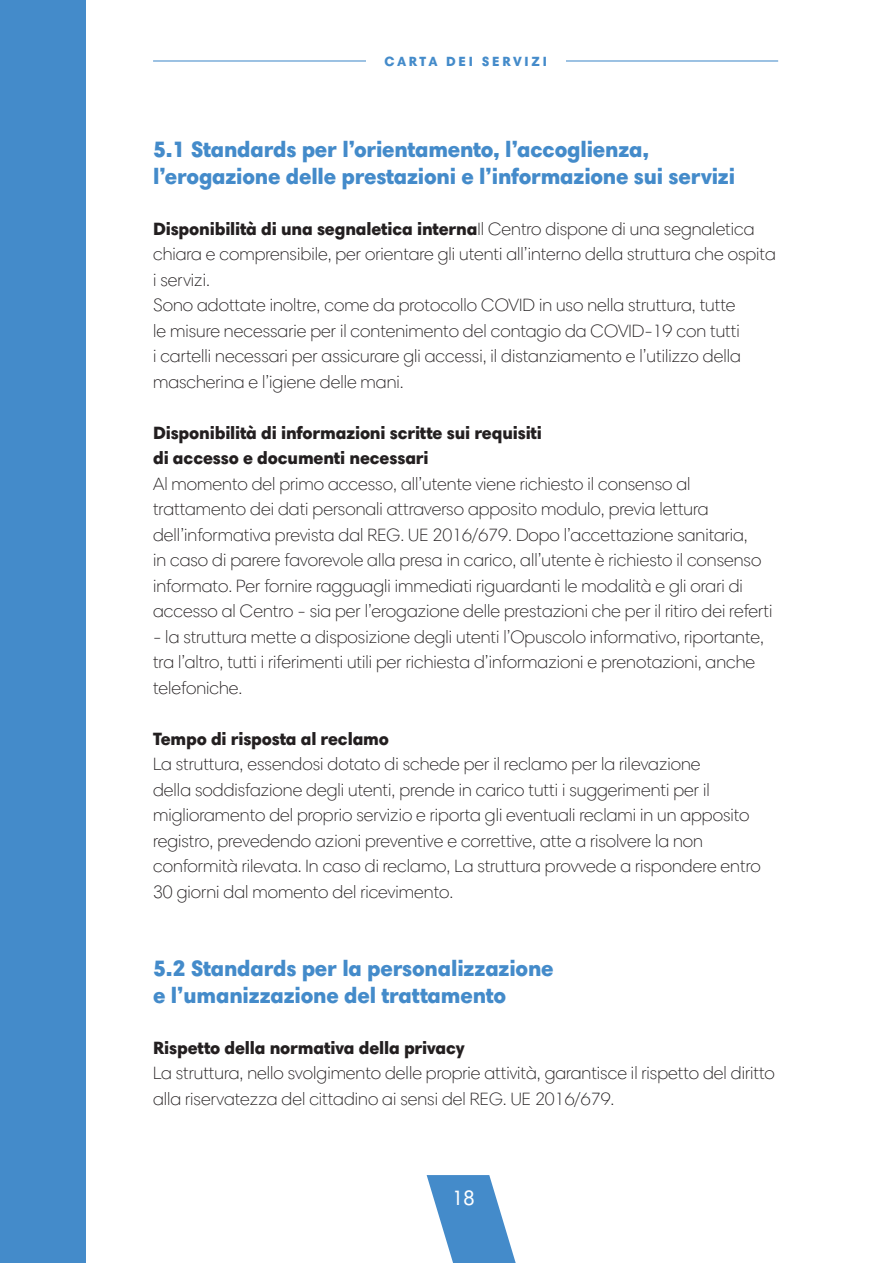
<style>
.page{position:relative;width:893px;height:1263px;background:#fff}
.page>*{position:absolute;margin:0;border:0;box-sizing:border-box;transform-origin:0 0}
.t1{font:900 22.5px/27px "Harmonia Sans W1 G";letter-spacing:-.01em;color:#448bca}
.t2{font:21px "Harmonia Sans W1 G";color:#fff}
.t3{font:300 18px/25.5px "Harmonia Sans W1 G";color:#231f20}
.t4{font:900 18px/25.5px "Harmonia Sans W1 G";letter-spacing:-.01em;color:#231f20}
.t5{font:900 13.5px "Harmonia Sans W1 G";letter-spacing:.2em;color:#448bca}
.s1{font-weight:900}
</style>
<div class="page">
<div style="left:0;top:0;width:85px;height:1263px;background:#448bca"></div>
<svg style="left:427px;top:1175px;width:89px;height:88px"></svg>
<hr style="left:153px;top:60px;width:625px;height:2px;background:#448bca">
<div style="left:366px;top:50px;width:200px;height:21px;background:#fff"></div>
<p class="t5" style="left:384px;top:52px;width:164px">CARTA DEI SERVIZI</p>
<p class="t1" style="left:153px;top:135px;width:584px">5.1 Standards per l’orientamento, l’accoglienza, l’erogazione delle prestazioni e l’informazione sui servizi</p>
<p class="t3" style="left:153px;top:216px;width:624px"><span class="s1">Disponibilità di una segnaletica interna</span>Il Centro dispone di una segnaletica chiara e comprensibile, per orientare gli utenti all’interno della struttura che ospita i servizi.<br>Sono adottate inoltre, come da protocollo COVID in uso nella struttura, tutte<br>le misure necessarie per il contenimento del contagio da COVID-19 con tutti<br>i cartelli necessari per assicurare gli accessi, il distanziamento e l’utilizzo della mascherina e l’igiene delle mani.</p>
<p class="t4" style="left:153px;top:419px;width:390px">Disponibilità di informazioni scritte sui requisiti di accesso e documenti necessari</p>
<p class="t3" style="left:153px;top:471px;width:621px">Al momento del primo accesso, all’utente viene richiesto il consenso al trattamento dei dati personali attraverso apposito modulo, previa lettura dell’informativa prevista dal REG. UE 2016/679. Dopo l’accettazione sanitaria,<br>in caso di parere favorevole alla presa in carico, all’utente è richiesto il consenso informato. Per fornire ragguagli immediati riguardanti le modalità e gli orari di accesso al Centro - sia per l’erogazione delle prestazioni che per il ritiro dei referti</p>
<p class="t3" style="left:153px;top:624px;width:612px">- la struttura mette a disposizione degli utenti l’Opuscolo informativo, riportante, tra l’altro, tutti i riferimenti utili per richiesta d’informazioni e prenotazioni, anche telefoniche.</p>
<p class="t4" style="left:153px;top:726px;width:237px">Tempo di risposta al reclamo</p>
<p class="t3" style="left:153px;top:751px;width:609px">La struttura, essendosi dotato di schede per il reclamo per la rilevazione<br>della soddisfazione degli utenti, prende in carico tutti i suggerimenti per il miglioramento del proprio servizio e riporta gli eventuali reclami in un apposito registro, prevedendo azioni preventive e correttive, atte a risolvere la non conformità rilevata. In caso di reclamo, La struttura provvede a rispondere entro 30 giorni dal momento del ricevimento.</p>
<p class="t1" style="left:153px;top:954px;width:402px">5.2 Standards per la personalizzazione e l’umanizzazione del trattamento</p>
<p class="t4" style="left:153px;top:1034px;width:313px">Rispetto della normativa della privacy</p>
<p class="t3" style="left:153px;top:1060px;width:623px">La struttura, nello svolgimento delle proprie attività, garantisce il rispetto del diritto alla riservatezza del cittadino ai sensi del REG. UE 2016/679.</p>
<p class="t2" style="left:452px;top:1185px;width:24px">18</p>
</div>
